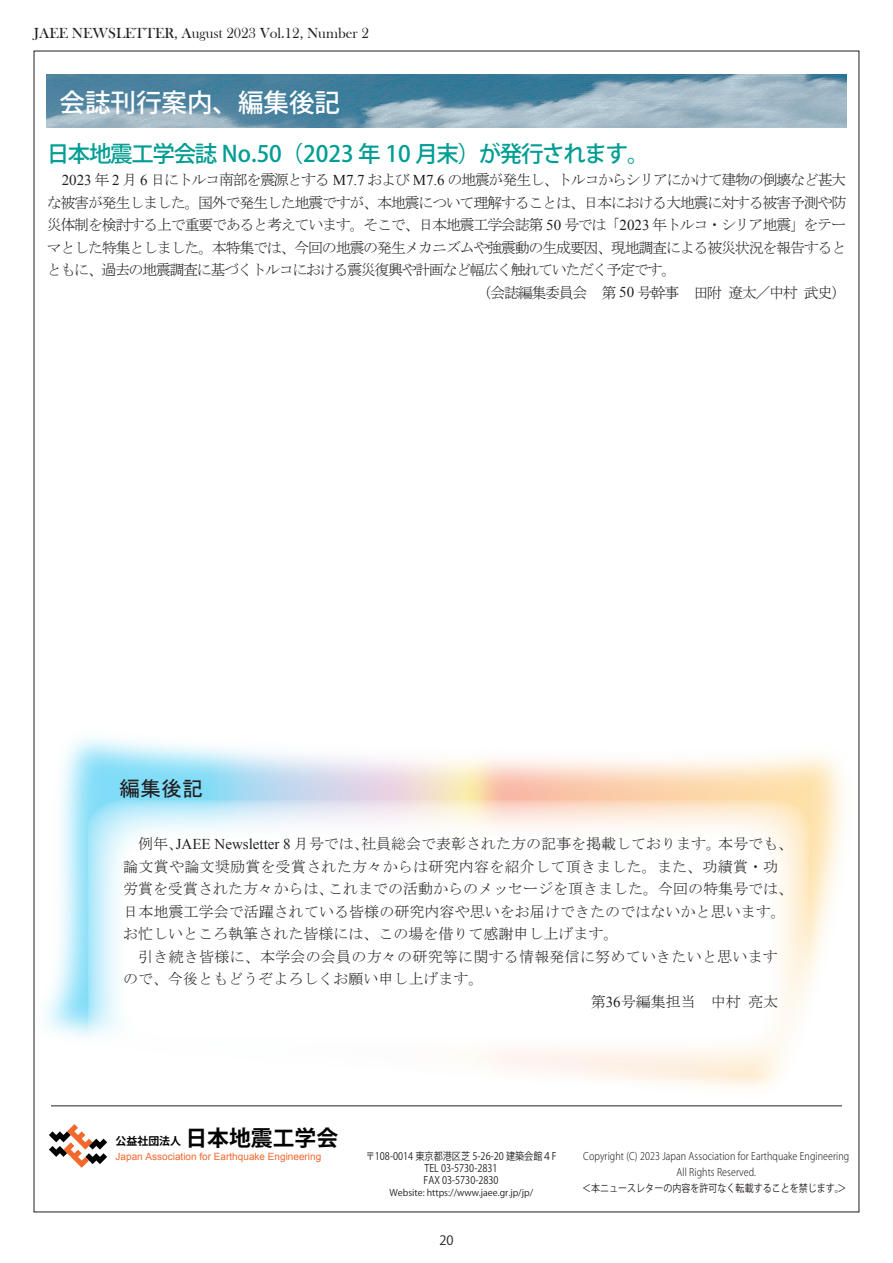
<style>
.page{position:relative;width:893px;height:1263px;background:#fff}
.page>*{position:absolute;margin:0;border:0;box-sizing:border-box;transform-origin:0 0}
.t1{font:500 25.5px "Koz Go Pro";color:#fff}
.t2{font:500 22.5px "Koz Go Pro";letter-spacing:-.06em;color:#009d93}
.t3{font:700 21.75px "Koz Go Pro";color:#030303}
.t4{font:21px "MS Gothic";color:#231f20}
.t5{font:15px/22.5px "MS Mincho";color:#231f20}
.t6{font:15px "MS Mincho";letter-spacing:-.08em;color:#231f20}
.t7{font:15px "MS Mincho";letter-spacing:-.09em;color:#231f20}
.t8{font:15px "MS Mincho";letter-spacing:-.085em;color:#231f20}
.t9{font:15px "Bask Old Face";color:#231f20}
.t10{font:12.9px "Koz Go Pro";color:#231f20}
.t11{font:300 10.5px/16.5px "Koz Go Pro";letter-spacing:.01em;color:#231f20;text-align:center;scale:.86 1}
.t12{font:10.5px/12px "Koz Go Pro";color:#231f20;text-align:center;scale:.87 1}
.t13{font:10.5px "Koz Go Pro";color:#231f20;scale:.86 1}
.t14{font:10.05px "Arial";color:#f2682d}
.t15{font:9.15px "Koz Go Pro";color:#231f20}
.s1{font-family:"Times New Roman"}
.s2{font-size:10.95px}
</style>
<div class="page">
<svg style="left:49px;top:1124px;width:58px;height:44px"></svg>
<svg style="left:88px;top:800px;width:721px;height:275px"></svg>
<hr style="left:51px;top:1105px;width:791px;height:1px;background:#231f20">
<img style="left:47px;top:74px;width:799px;height:54px">
<p class="t9" style="left:34px;top:25px;width:336px">JAEE NEWSLETTER, August 2023 Vol.12, Number 2</p>
<h1 class="t1" style="left:60px;top:86px;width:282px">会誌刊行案内、編集後記</h1>
<h2 class="t2" style="left:47px;top:140px;width:604px">日本地震工学会誌 No.50（2023 年 10 月末）が発行されます。</h2>
<p class="t8" style="left:62px;top:172px;width:786px"><span class="s1">2023</span> 年 <span class="s1">2</span> 月 <span class="s1">6</span> 日にトルコ南部を震源とする <span class="s1">M7.7</span> および <span class="s1">M7.6</span> の地震が発生し、トルコからシリアにかけて建物の倒壊など甚大</p>
<p class="t6" style="left:47px;top:195px;width:801px">な被害が発生しました。国外で発生した地震ですが、本地震について理解することは、日本における大地震に対する被害予測や防</p>
<p class="t6" style="left:47px;top:217px;width:801px">災体制を検討する上で重要であると考えています。そこで、日本地震工学会誌第 <span class="s1">50</span> 号では「<span class="s1">2023</span> 年トルコ・シリア地震」をテー</p>
<p class="t6" style="left:47px;top:240px;width:801px">マとした特集としました。本特集では、今回の地震の発生メカニズムや強震動の生成要因、現地調査による被災状況を報告すると</p>
<p class="t7" style="left:47px;top:262px;width:631px">ともに、過去の地震調査に基づくトルコにおける震災復興や計画など幅広く触れていただく予定です。</p>
<p class="t7" style="left:477px;top:285px;width:371px">（会誌編集委員会　第 <span class="s1">50</span> 号幹事　田附 遼太／中村 武史）</p>
<h3 class="t4" style="left:119px;top:778px;width:86px">編集後記</h3>
<p class="t5" style="left:123px;top:833px;width:671px;text-indent:15px">例年、<span class="s1">JAEE Newsletter 8</span> 月号では、社員総会で表彰された方の記事を掲載しております。本号でも、論文賞や論文奨励賞を受賞された方々からは研究内容を紹介して頂きました。また、功績賞・功労賞を受賞された方々からは、これまでの活動からのメッセージを頂きました。今回の特集号では、日本地震工学会で活躍されている皆様の研究内容や思いをお届けできたのではないかと思います。お忙しいところ執筆された皆様には、この場を借りて感謝申し上げます。</p>
<p class="t5" style="left:138px;top:945px;width:641px">引き続き皆様に、本学会の会員の方々の研究等に関する情報発信に努めていきたいと思います</p>
<p class="t5" style="left:123px;top:968px;width:361px">ので、今後ともどうぞよろしくお願い申し上げます。</p>
<p class="t5" style="left:591px;top:990px;width:189px">第<span class="s1">36</span>号編集担当　中村 亮太</p>
<h3 class="t3" style="left:116px;top:1124px;width:224px"><span class="s2">公益社団法人</span>日本地震工学会</h3>
<p class="t14" style="left:116px;top:1150px;width:207px">Japan Association for Earthquake Engineering</p>
<p class="t12" style="left:366px;top:1150px;width:221px">〒108-0014 東京都港区芝 5-26-20 建築会館４F<br>TEL 03-5730-2831<br>FAX 03-5730-2830</p>
<p class="t15" style="left:389px;top:1186px;width:145px">Website: https://www.jaee.gr.jp/jp/</p>
<p class="t13" style="left:582px;top:1181px;width:306px">＜本ニュースレターの内容を許可なく転載することを禁じます。</p>
<p class="t11" style="left:583px;top:1148px;width:311px">Copyright (C) 2023 Japan Association for Earthquake Engineering<br>All Rights Reserved.</p>
<p class="t13" style="left:837px;top:1181px;width:12px">＞</p>
<p class="t10" style="left:439px;top:1231px;width:16px">20</p>
</div>
